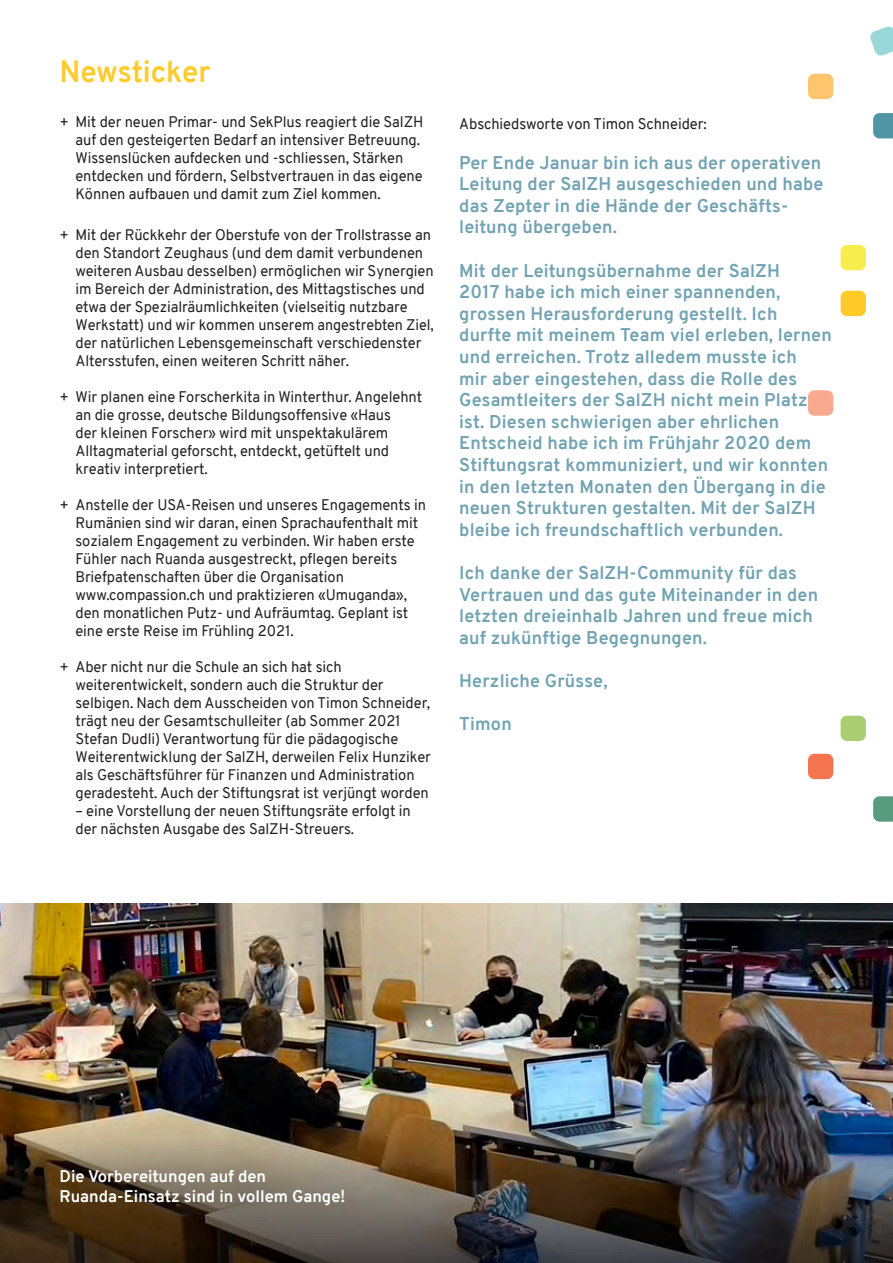
<style>
.page{position:relative;width:893px;height:1263px;background:#fff}
.page>*{position:absolute;margin:0;border:0;box-sizing:border-box;transform-origin:0 0}
.Lauftext{font:700 30px "Overpass";letter-spacing:-.005em;color:#fecb29}
.Kleiner_Titel{font:700 18px/21.6px "Overpass";letter-spacing:.01em;color:#72a3b2}
.t1{font:700 16.5px/19.8px "Overpass";color:#fff}
.Lauftext-2{font:15px/18px "Overpass";letter-spacing:-.005em;color:#231f20}
</style>
<div class="page">
<img style="left:0;top:904px;width:893px;height:201px">
<img style="left:0;top:1105px;width:893px;height:158px">
<div style="left:25px;top:1135px;width:354px;height:104px;background:#231f20;opacity:.39"></div>
<div style="left:808px;top:74px;width:25px;height:25px;background:#fec46e;border-radius:6px"></div>
<div style="left:841px;top:245px;width:25px;height:25px;background:#f8ed4f;border-radius:6px"></div>
<svg style="left:870px;top:26px;width:23px;height:30px"></svg>
<div style="left:808px;top:754px;width:25px;height:25px;background:#f3744f;border-radius:6px"></div>
<div style="left:841px;top:291px;width:25px;height:25px;background:#fecb29;border-radius:6px"></div>
<svg style="left:873px;top:113px;width:20px;height:25px"></svg>
<div style="left:808px;top:390px;width:25px;height:26px;background:#f8a98e;border-radius:6px"></div>
<div style="left:841px;top:716px;width:25px;height:25px;background:#aacd71;border-radius:6px"></div>
<svg style="left:873px;top:796px;width:20px;height:26px"></svg>
<p class="Lauftext" style="left:60px;top:50px;width:152px">Newsticker</p>
<p class="Lauftext-2" style="left:75px;top:113px;width:350px;text-indent:-16px">+ Mit der neuen Primar- und SekPlus reagiert die SalZH auf den gesteigerten Bedarf an intensiver Betreuung.<br>Wissenslücken aufdecken und -schliessen, Stärken entdecken und fördern, Selbstvertrauen in das eigene Können aufbauen und damit zum Ziel kommen.</p>
<p class="Lauftext-2" style="left:75px;top:225px;width:360px;text-indent:-16px">+ Mit der Rückkehr der Oberstufe von der Trollstrasse an den Standort Zeughaus (und dem damit verbundenen weiteren Ausbau desselben) ermöglichen wir Synergien im Bereich der Administration, des Mittagstisches und etwa der Spezialräumlichkeiten (vielseitig nutzbare Werkstatt) und wir kommen unserem angestrebten Ziel, der natürlichen Lebensgemeinschaft verschiedenster Altersstufen, einen weiteren Schritt näher.</p>
<p class="Lauftext-2" style="left:75px;top:387px;width:348px;text-indent:-16px">+ Wir planen eine Forscherkita in Winterthur. Angelehnt an die grosse, deutsche Bildungsoffensive «Haus<br>der kleinen Forscher» wird mit unspektakulärem Alltagmaterial geforscht, entdeckt, getüftelt und kreativ interpretiert.</p>
<p class="Lauftext-2" style="left:75px;top:495px;width:352px;text-indent:-16px">+ Anstelle der USA-Reisen und unseres Engagements in Rumänien sind wir daran, einen Sprachaufenthalt mit sozialem Engagement zu verbinden. Wir haben erste Fühler nach Ruanda ausgestreckt, pflegen bereits Briefpatenschaften über die Organisation www.compassion.ch und praktizieren «Umuganda», den monatlichen Putz- und Aufräumtag. Geplant ist eine erste Reise im Frühling 2021.</p>
<p class="Lauftext-2" style="left:75px;top:657px;width:357px;text-indent:-16px">+ Aber nicht nur die Schule an sich hat sich weiterentwickelt, sondern auch die Struktur der selbigen. Nach dem Ausscheiden von Timon Schneider, trägt neu der Gesamtschulleiter (ab Sommer 2021<br>Stefan Dudli) Verantwortung für die pädagogische Weiterentwicklung der SalZH, derweilen Felix Hunziker als Geschäftsführer für Finanzen und Administration geradesteht. Auch der Stiftungsrat ist verjüngt worden</p>
<p class="Lauftext-2" style="left:75px;top:801px;width:337px">– eine Vorstellung der neuen Stiftungsräte erfolgt in der nächsten Ausgabe des SalZH-Streuers.</p>
<p class="Lauftext-2" style="left:459px;top:115px;width:249px">Abschiedsworte von Timon Schneider:</p>
<p class="Kleiner_Titel" style="left:459px;top:152px;width:366px">Per Ende Januar bin ich aus der operativen Leitung der SalZH ausgeschieden und habe das Zepter in die Hände der Geschäfts&shy;leitung übergeben.</p>
<p class="Kleiner_Titel" style="left:459px;top:260px;width:374px">Mit der Leitungsübernahme der SalZH<br>2017 habe ich mich einer spannenden, grossen Herausforderung gestellt. Ich durfte mit meinem Team viel erleben, lernen und erreichen. Trotz alledem musste ich<br>mir aber eingestehen, dass die Rolle des Gesamtleiters der SalZH nicht mein Platz ist. Diesen schwierigen aber ehrlichen Entscheid habe ich im Frühjahr 2020 dem Stiftungsrat kommuniziert, und wir konnten in den letzten Monaten den Übergang in die neuen Strukturen gestalten. Mit der SalZH bleibe ich freundschaftlich verbunden.</p>
<p class="Kleiner_Titel" style="left:459px;top:562px;width:360px">Ich danke der SalZH-Community für das Vertrauen und das gute Miteinander in den letzten dreieinhalb Jahren und freue mich auf zukünftige Begegnungen.</p>
<p class="Kleiner_Titel" style="left:459px;top:670px;width:150px">Herzliche Grüsse,</p>
<p class="Kleiner_Titel" style="left:459px;top:713px;width:54px">Timon</p>
<p class="t1" style="left:60px;top:1166px;width:287px">Die Vorbereitungen auf den<br>Ruanda-Einsatz sind in vollem Gange!</p>
</div>
